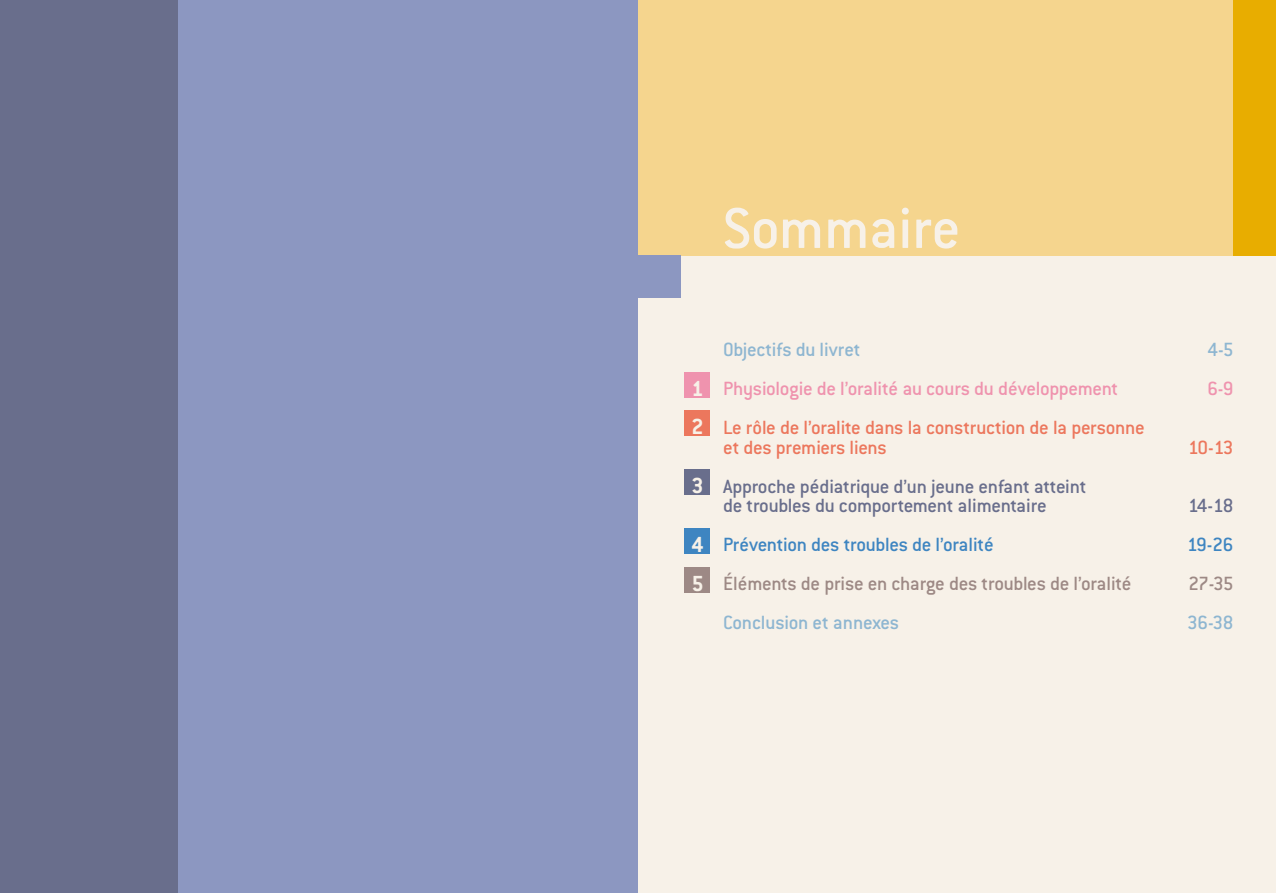
<style>
.page{position:relative;width:1276px;height:893px;background:#fff}
.page>*{position:absolute;margin:0;border:0;box-sizing:border-box;transform-origin:0 0}
.t1{font:500 63px "Conduit ITC";color:#f7f1e8}
.t2{font:700 24px/38px "Conduit ITC";color:#f7f1e8}
.t3{font:500 21px/19.5px "Conduit ITC";letter-spacing:-.015em;color:#696e8c}
.t4{font:500 21px/19.5px "Conduit ITC";letter-spacing:-.015em;color:#ec775d}
.t5{font:500 21px "Conduit ITC";letter-spacing:-.015em;color:#9d8985}
.t6{font:500 21px "Conduit ITC";letter-spacing:-.015em;color:#ef93ae}
.t7{font:500 21px "Conduit ITC";letter-spacing:-.01em;color:#8eb6d1}
.t8{font:500 21px "Conduit ITC";letter-spacing:-.015em;color:#3e85c1}
</style>
<div class="page">
<div style="left:0;top:0;width:179px;height:893px;background:#696e8c"></div>
<div style="left:179px;top:0;width:459px;height:893px;background:#8c97c1"></div>
<div style="left:638px;top:0;width:638px;height:893px;background:#f7f1e8"></div>
<div style="left:638px;top:0;width:595px;height:255px;background:#f5d58e"></div>
<div style="left:1233px;top:0;width:43px;height:255px;background:#e8ad00"></div>
<div style="left:685px;top:372px;width:25px;height:26px;background:#ef93ae"></div>
<div style="left:685px;top:410px;width:25px;height:26px;background:#ec775d"></div>
<div style="left:685px;top:469px;width:25px;height:26px;background:#696e8c"></div>
<div style="left:685px;top:528px;width:25px;height:26px;background:#3e85c1"></div>
<div style="left:685px;top:567px;width:25px;height:26px;background:#9d8985"></div>
<div style="left:638px;top:255px;width:42px;height:43px;background:#8c97c1"></div>
<h1 class="t1" style="left:723px;top:193px;width:239px">Sommaire</h1>
<p class="t2" style="left:691px;top:369px;width:14px">1<br>2</p>
<p class="t2" style="left:691px;top:466px;width:14px">3</p>
<p class="t2" style="left:691px;top:525px;width:14px;line-height:38.8px">4<br>5</p>
<p class="t7" style="left:723px;top:338px;width:139px">Objectifs du livret</p>
<p class="t7" style="left:1207px;top:338px;width:28px">4-5</p>
<p class="t6" style="left:723px;top:377px;width:397px">Physiologie de l’oralité au cours du développement</p>
<p class="t6" style="left:1207px;top:377px;width:28px">6-9</p>
<p class="t4" style="left:723px;top:418px;width:423px">Le rôle de l’oralite dans la construction de la personne et des premiers liens</p>
<p class="t4" style="left:1188px;top:437px;width:47px">10-13</p>
<p class="t3" style="left:723px;top:476px;width:365px">Approche pédiatrique d’un jeune enfant atteint de troubles du comportement alimentaire</p>
<p class="t3" style="left:1188px;top:496px;width:47px">14-18</p>
<p class="t8" style="left:723px;top:533px;width:272px">Prévention des troubles de l’oralité</p>
<p class="t8" style="left:1187px;top:533px;width:48px">19-26</p>
<p class="t5" style="left:723px;top:572px;width:410px">Éléments de prise en charge des troubles de l’oralité</p>
<p class="t5" style="left:1188px;top:572px;width:46px">27-35</p>
<p class="t7" style="left:723px;top:611px;width:178px">Conclusion et annexes</p>
<p class="t7" style="left:1187px;top:611px;width:48px">36-38</p>
</div>
